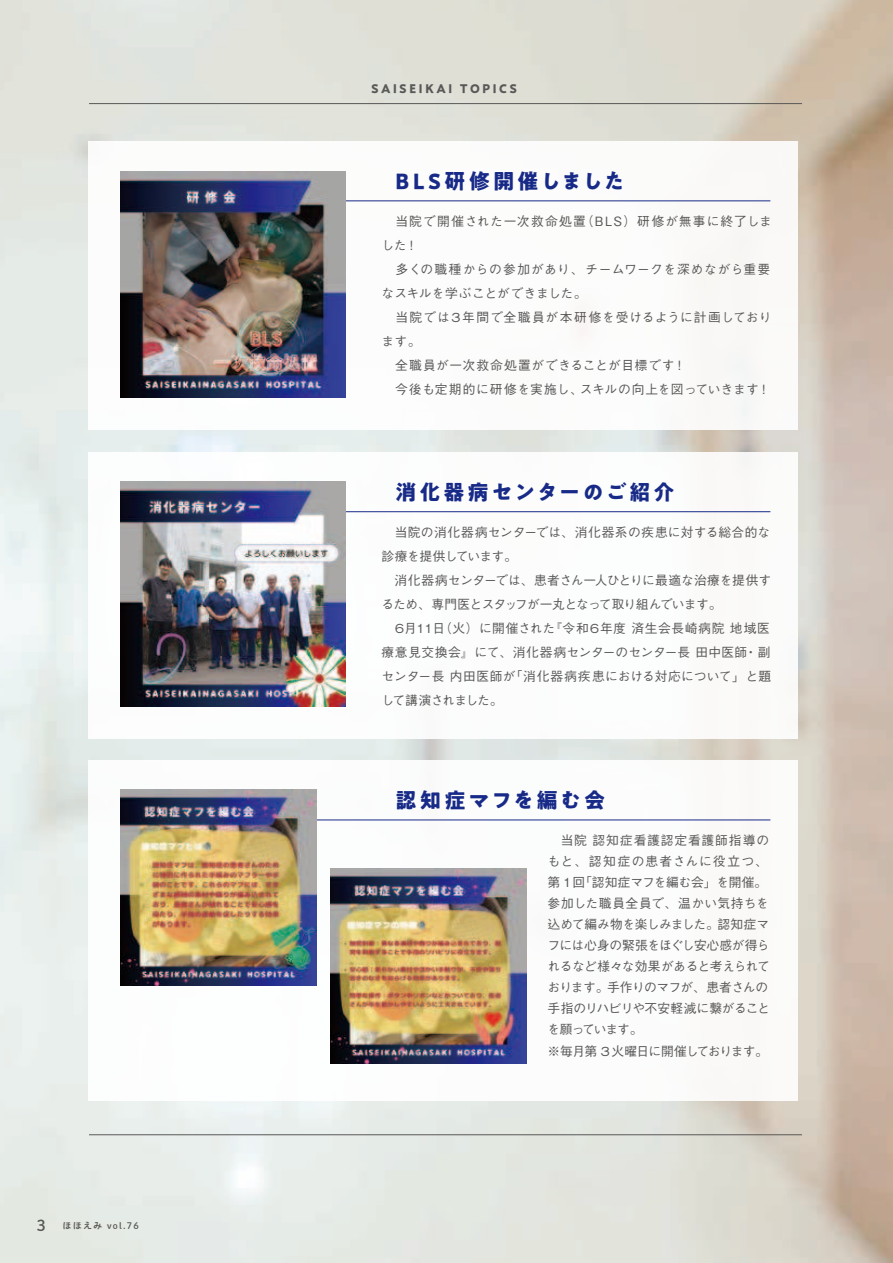
<style>
.page{position:relative;width:893px;height:1263px;background:#fff}
.page>*{position:absolute;margin:0;border:0;box-sizing:border-box;transform-origin:0 0}
.t1{font:700 21px "PA1 Gothic Std";letter-spacing:.135em;color:#182a88}
.t2{font:700 21px "PA1 Gothic Std";letter-spacing:.155em;color:#182a88}
.t3{font:500 12.75px/24px "G Gothic BBB Pro";letter-spacing:.01em;color:#595857}
.t4{font:500 12.75px/21px "G Gothic BBB Pro";letter-spacing:-.02em;color:#595857}
.t5{font:500 12.75px/24px "G Gothic BBB Pro";letter-spacing:.055em;color:#595857}
.t6{font:700 12px "PA1 Gothic Std N";letter-spacing:.22em;color:#595857}
.t7{font:9px "P Shuei M Go Std B";letter-spacing:.14em;color:#595857}
.s1{font-size:15px}
</style>
<div class="page">
<img style="left:0;top:0;width:893px;height:1263px">
<hr style="left:89px;top:103px;width:713px;height:1px;background:#595857">
<hr style="left:89px;top:1134px;width:713px;height:1px;background:#595857">
<div style="left:89px;top:141px;width:709px;height:289px;background:#fff"></div>
<div style="left:89px;top:452px;width:709px;height:286px;background:#fff"></div>
<hr style="left:342px;top:201px;width:428px;height:1px;background:#182a88">
<img style="left:120px;top:172px;width:226px;height:225px">
<hr style="left:315px;top:511px;width:455px;height:1px;background:#182a88">
<div style="left:89px;top:760px;width:709px;height:341px;background:#fff"></div>
<hr style="left:316px;top:820px;width:454px;height:1px;background:#182a88">
<img style="left:330px;top:868px;width:196px;height:196px">
<img style="left:120px;top:789px;width:196px;height:196px">
<img style="left:120px;top:481px;width:225px;height:225px">
<p class="t7" style="left:37px;top:1219px;width:103px"><span class="s1">3</span> ほほえみ vol.76</p>
<p class="t6" style="left:372px;top:81px;width:147px">SAISEIKAI TOPICS</p>
<h1 class="t2" style="left:395px;top:168px;width:231px">BLS研修開催しました</h1>
<p class="t5" style="left:381px;top:208px;width:392px">　当院で開催された一次救命処置（BLS）研修が無事に終了しました！<br>　多くの職種からの参加があり、チームワークを深めながら重要なスキルを学ぶことができました。<br>　当院では3年間で全職員が本研修を受けるように計画しております。<br>　全職員が一次救命処置ができることが目標です！<br>　今後も定期的に研修を実施し、スキルの向上を図っていきます！</p>
<h1 class="t1" style="left:395px;top:478px;width:280px">消化器病センターのご紹介</h1>
<p class="t3" style="left:381px;top:519px;width:391px">　当院の消化器病センターでは、消化器系の疾患に対する総合的な診療を提供しています。<br>　消化器病センターでは、患者さん一人ひとりに最適な治療を提供するため、専門医とスタッフが一丸となって取り組んでいます。<br>　6月11日（火）に開催された『令和6年度 済生会長崎病院 地域医療意見交換会』にて、消化器病センターのセンター長 田中医師・副センター長 内田医師が「消化器病疾患における対応について」と題して講演されました。</p>
<h1 class="t1" style="left:395px;top:787px;width:211px">認知症マフを編む会</h1>
<p class="t4" style="left:548px;top:828px;width:224px;text-indent:13px">当院 認知症看護認定看護師指導のもと、認知症の患者さんに役立つ、第 1回「認知症マフを編む会」を開催。参加した職員全員で、温かい気持ちを込めて編み物を楽しみました。認知症マフには心身の緊張をほぐし安心感が得られるなど様々な効果があると考えられております。手作りのマフが、患者さんの手指のリハビリや不安軽減に繋がることを願っています。<br>※毎月第 3火曜日に開催しております。</p>
</div>
